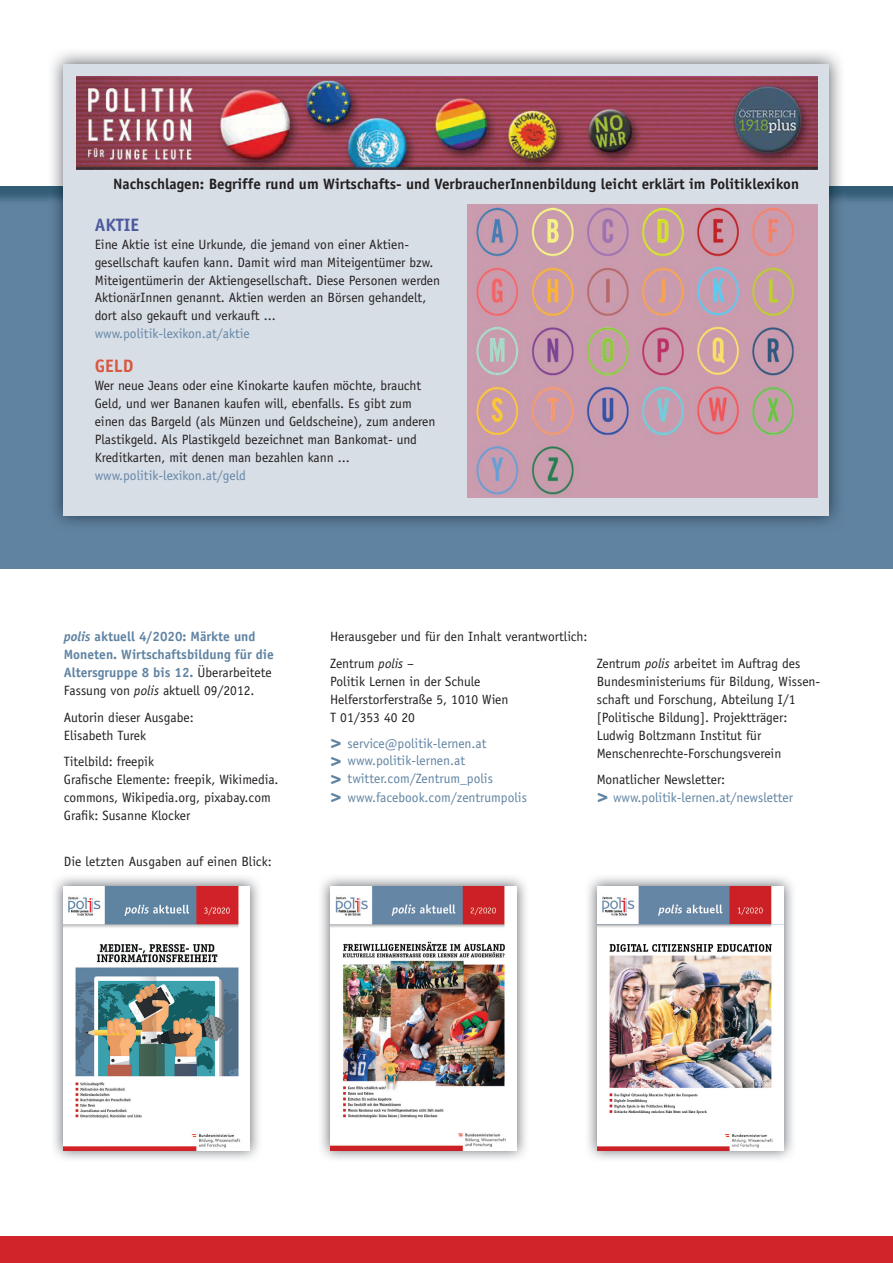
<style>
.page{position:relative;width:893px;height:1263px;background:#fff}
.page>*{position:absolute;margin:0;border:0;box-sizing:border-box;transform-origin:0 0}
.t1{font:700 25.2px/18px "Officina Serif Std";color:#6083a2;text-align:justify;scale:.83 1}
.t2{font:700 18px "Officina Sans Std";color:#4d5a9e}
.t3{font:700 18px "Officina Sans Std";color:#d95842}
.t4{font:700 15px "Officina Sans Std";color:#231f20}
.t5{font:13.5px/18px "Officina Sans Std";color:#231f20}
.t6{font:13.5px/18.3px "Officina Sans Std";color:#6083a2}
.t7{font:700 13.5px/18px "Officina Sans Std";color:#6083a2}
.t8{font:13.5px "Officina Sans Std";color:#6486a6}
.s1{font-style:italic}
.s2{font-weight:400;color:#231f20}
.s3{font-weight:400;font-style:italic;color:#231f20}
.s4{color:#231f20}
.s5{font-family:"Officina Serif Std";font-weight:700;font-size:25.2px}
</style>
<div class="page">
<div style="left:0;top:136px;width:893px;height:433px;background:#6083a2"></div>
<div style="left:0;top:0;width:893px;height:186px;background:#fff"></div>
<div style="left:0;top:1236px;width:893px;height:27px;background:#d1232a"></div>
<img style="left:54px;top:877px;width:205px;height:282px">
<img style="left:64px;top:887px;width:186px;height:263px">
<img style="left:321px;top:877px;width:205px;height:282px">
<img style="left:331px;top:887px;width:185px;height:263px">
<img style="left:588px;top:877px;width:205px;height:282px">
<img style="left:597px;top:887px;width:186px;height:263px">
<img style="left:48px;top:52px;width:797px;height:473px">
<div style="left:64px;top:64px;width:765px;height:451px;background:#d8dee6"></div>
<img style="left:77px;top:77px;width:740px;height:93px">
<img style="left:468px;top:204px;width:349px;height:293px">
<p class="t4" style="left:113px;top:175px;width:687px">nachschlagen: begriffe rund um Wirtschafts- und verbraucherInnenbildung leicht erklärt im politiklexikon</p>
<h2 class="t2" style="left:95px;top:213px;width:46px">AKtIe</h2>
<p class="t5" style="left:95px;top:235px;width:347px">Eine Aktie ist eine Urkunde, die jemand von einer Aktien&shy;gesellschaft kaufen kann. Damit wird man Miteigentümer bzw.<br>Miteigentümerin der Aktiengesellschaft. Diese Personen werden AktionärInnen genannt. Aktien werden an Börsen gehandelt, dort also gekauft und verkauft ...</p>
<p class="t8" style="left:95px;top:326px;width:157px">www.politik-lexikon.at/aktie</p>
<h2 class="t3" style="left:95px;top:354px;width:40px">geld</h2>
<p class="t5" style="left:95px;top:376px;width:342px">Wer neue Jeans oder eine Kinokarte kaufen möchte, braucht Geld, und wer Bananen kaufen will, ebenfalls. Es gibt zum einen das Bargeld (als Münzen und Geldscheine), zum anderen Plastikgeld. Als Plastikgeld bezeichnet man Bankomat- und Kreditkarten, mit denen man bezahlen kann ...</p>
<p class="t8" style="left:95px;top:467px;width:153px">www.politik-lexikon.at/geld</p>
<p class="t7" style="left:64px;top:627px;width:211px"><span class="s1">polis</span> aktuell 4/2020: märkte und moneten. Wirtschaftsbildung für die Altersgruppe 8 bis 12. <span class="s2">Überarbeitete Fassung von</span> <span class="s3">polis</span> <span class="s2">aktuell 09/2012.</span></p>
<p class="t5" style="left:64px;top:708px;width:132px">Autorin dieser Ausgabe:<br>Elisabeth Turek</p>
<p class="t5" style="left:64px;top:753px;width:216px">Titelbild: freepik<br>Grafische Elemente: freepik, Wikimedia. commons, Wikipedia.org, pixabay.com<br>Grafik: Susanne Klocker</p>
<p class="t5" style="left:64px;top:853px;width:209px">Die letzten Ausgaben auf einen Blick:</p>
<p class="t5" style="left:330px;top:628px;width:259px">Herausgeber und für den Inhalt verantwortlich:</p>
<p class="t5" style="left:330px;top:654px;width:180px">Zentrum <span class="s1">polis</span> –<br>Politik Lernen in der Schule<br>Helferstorferstraße 5, 1010 Wien<br>T 01/353 40 20</p>
<h1 class="t1" style="left:330px;top:732px;width:16px">&gt; &gt; &gt; &gt;</h1>
<p class="t6" style="left:348px;top:734px;width:181px">service@politik-lernen.at www.politik-lernen.at twitter.com/Zentrum_polis www.facebook.com/zentrumpolis</p>
<p class="t5" style="left:597px;top:654px;width:225px">Zentrum <span class="s1">polis</span> arbeitet im Auftrag des Bundesministeriums für Bildung, Wissen&shy;schaft und Forschung, Abteilung I/1 [Politische Bildung]. Projektträger:<br>Ludwig Boltzmann Institut für Menschenrechte-Forschungsverein</p>
<p class="t6" style="left:597px;top:771px;width:198px"><span class="s4">Monatlicher Newsletter:<br></span><span class="s5">&gt;</span> www.politik-lernen.at/newsletter</p>
</div>
